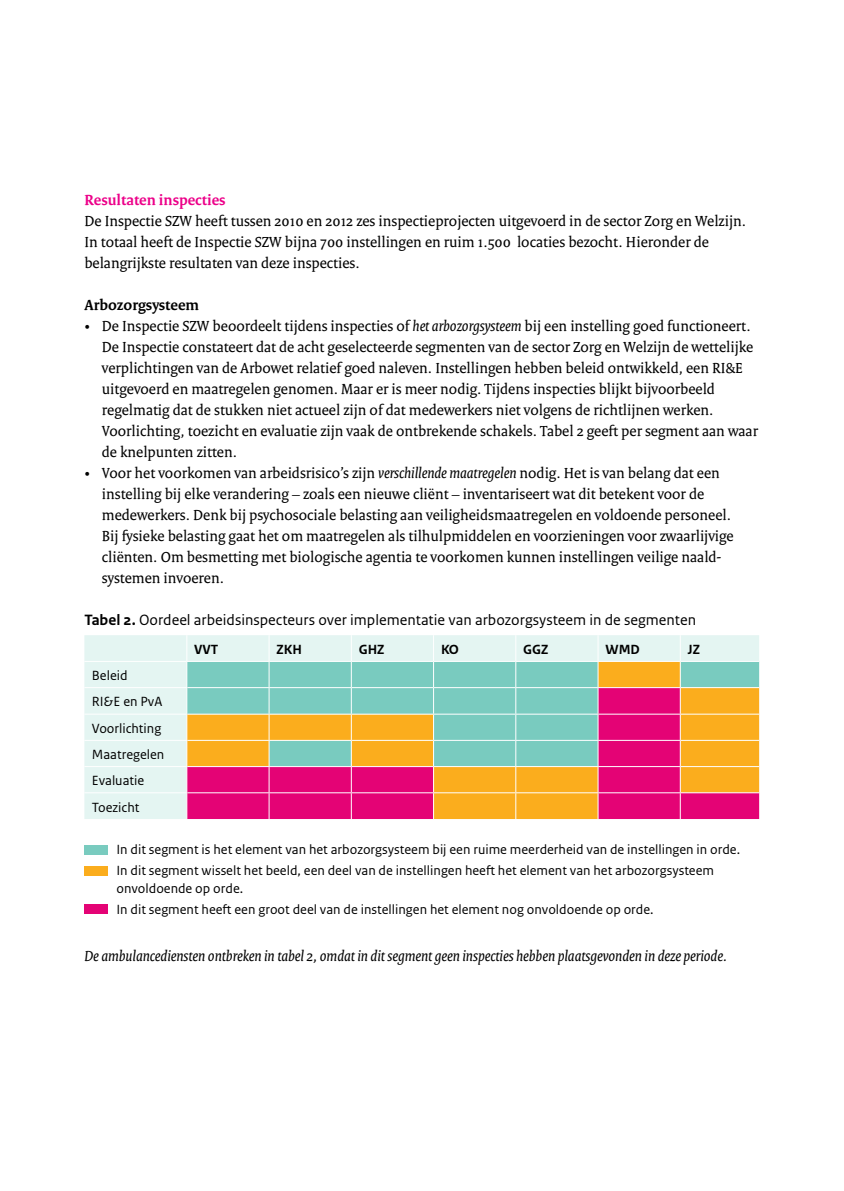
<style>
.page{position:relative;width:844px;height:1191px;background:#fff}
.page>*{position:absolute;margin:0;border:0;box-sizing:border-box;transform-origin:0 0}
.t1{font:15.75px/21px "Rijksoverheid Serif";color:#000}
.t2{font:italic 15.75px "Rijksoverheid Serif";color:#000}
.t3{font:15.75px "Rijksoverheid Sans Text";color:#000}
.t4{font:700 15.75px "Rijksoverheid Serif";color:#ec0089}
.t5{font:700 15.75px "Rijksoverheid Serif";color:#000}
.t6{font:14px/26.2px "Rijksoverheid Sans Text";color:#000}
.t7{font:700 14px "Rijksoverheid Sans Text";color:#000}
.s1{font-style:italic}
.s2{font-weight:700}
</style>
<div class="page">
<div style="left:84px;top:635px;width:513px;height:184px;background:#e4f5f2"></div>
<svg style="left:434px;top:662px;width:163px;height:157px;fill:#79cbbf"></svg>
<hr style="left:84px;top:661px;width:103px;height:1px;background:#fff">
<hr style="left:433px;top:661px;width:82px;height:1px;background:#fff">
<hr style="left:515px;top:661px;width:83px;height:1px;background:#fff">
<hr style="left:84px;top:687px;width:103px;height:1px;background:#fff">
<hr style="left:84px;top:713px;width:103px;height:1px;background:#fff">
<hr style="left:84px;top:740px;width:103px;height:1px;background:#fff">
<hr style="left:84px;top:766px;width:103px;height:1px;background:#fff">
<hr style="left:84px;top:792px;width:103px;height:1px;background:#fff">
<hr style="left:433px;top:687px;width:82px;height:1px;background:#fff">
<hr style="left:515px;top:687px;width:83px;height:1px;background:#fff">
<hr style="left:433px;top:713px;width:82px;height:1px;background:#fff">
<hr style="left:515px;top:713px;width:83px;height:1px;background:#fff">
<hr style="left:433px;top:740px;width:82px;height:1px;background:#fff">
<hr style="left:515px;top:740px;width:83px;height:1px;background:#fff">
<hr style="left:433px;top:766px;width:82px;height:1px;background:#fff">
<hr style="left:515px;top:766px;width:83px;height:1px;background:#fff">
<hr style="left:433px;top:792px;width:82px;height:1px;background:#fff">
<svg style="left:186px;top:635px;width:248px;height:184px"></svg>
<hr style="left:515px;top:792px;width:83px;height:1px;background:#fff">
<svg style="left:515px;top:635px;width:1px;height:184px"></svg>
<svg style="left:597px;top:635px;width:162px;height:184px"></svg>
<div style="left:84px;top:844px;width:24px;height:10px;background:#79cbbf"></div>
<div style="left:84px;top:865px;width:24px;height:10px;background:#fbad1d"></div>
<div style="left:84px;top:904px;width:24px;height:10px;background:#e40375"></div>
<p class="t4" style="left:84px;top:190px;width:143px">Resultaten inspecties</p>
<p class="t1" style="left:84px;top:210px;width:663px">De Inspectie SZW heeft tussen 2010 en 2012 zes inspectieprojecten uitgevoerd in de sector Zorg en Welzijn.<br>In totaal heeft de Inspectie SZW bijna 700 instellingen en ruim 1.500 locaties bezocht. Hieronder de belangrijkste resultaten van deze inspecties.</p>
<p class="t5" style="left:84px;top:295px;width:116px">Arbozorgsysteem</p>
<p class="t1" style="left:102px;top:315px;width:657px;text-indent:-17px">• De Inspectie SZW beoordeelt tijdens inspecties of <span class="s1">het arbozorgsysteem</span> bij een instelling goed functioneert.<br>De Inspectie constateert dat de acht geselecteerde segmenten van de sector Zorg en Welzijn de wettelijke verplichtingen van de Arbowet relatief goed naleven. Instellingen hebben beleid ontwikkeld, een RI&amp;E uitgevoerd en maatregelen genomen. Maar er is meer nodig. Tijdens inspecties blijkt bijvoorbeeld regelmatig dat de stukken niet actueel zijn of dat medewerkers niet volgens de richtlijnen werken.<br>Voorlichting, toezicht en evaluatie zijn vaak de ontbrekende schakels. Tabel 2 geeft per segment aan waar de knelpunten zitten.</p>
<p class="t1" style="left:102px;top:462px;width:633px;text-indent:-17px">• Voor het voorkomen van arbeidsrisico’s zijn <span class="s1">verschillende maatregelen</span> nodig. Het is van belang dat een instelling bij elke verandering – zoals een nieuwe cliënt – inventariseert wat dit betekent voor de medewerkers. Denk bij psychosociale belasting aan veiligheidsmaatregelen en voldoende personeel.<br>Bij fysieke belasting gaat het om maatregelen als tilhulpmiddelen en voorzieningen voor zwaarlijvige cliënten. Om besmetting met biologische agentia te voorkomen kunnen instellingen veilige naald&shy;systemen invoeren.</p>
<p class="t3" style="left:84px;top:610px;width:613px"><span class="s2">Tabel 2.</span> Oordeel arbeidsinspecteurs over implementatie van arbozorgsysteem in de segmenten</p>
<p class="t7" style="left:194px;top:641px;width:26px">VVT</p>
<p class="t7" style="left:276px;top:641px;width:27px">ZKH</p>
<p class="t7" style="left:358px;top:641px;width:27px">GHZ</p>
<p class="t7" style="left:441px;top:641px;width:19px">KO</p>
<p class="t7" style="left:523px;top:641px;width:26px">GGZ</p>
<p class="t7" style="left:605px;top:641px;width:36px">WMD</p>
<p class="t7" style="left:687px;top:641px;width:14px">JZ</p>
<p class="t6" style="left:92px;top:662px;width:74px">Beleid<br>RI&amp;E en PvA<br>Voorlichting<br>Maatregelen<br>Evaluatie<br>Toezicht</p>
<p class="t6" style="left:116px;top:839px;width:625px;line-height:21px">In dit segment is het element van het arbozorgsysteem bij een ruime meerderheid van de instellingen in orde.<br>In dit segment wisselt het beeld, een deel van de instellingen heeft het element van het arbozorgsysteem</p>
<p class="t6" style="left:116px;top:878px;width:538px;line-height:21px">onvoldoende op orde.<br>In dit segment heeft een groot deel van de instellingen het element nog onvoldoende op orde.</p>
<p class="t2" style="left:84px;top:946px;width:644px">De ambulancediensten ontbreken in tabel 2, omdat in dit segment geen inspecties hebben plaatsgevonden in deze periode.</p>
</div>
